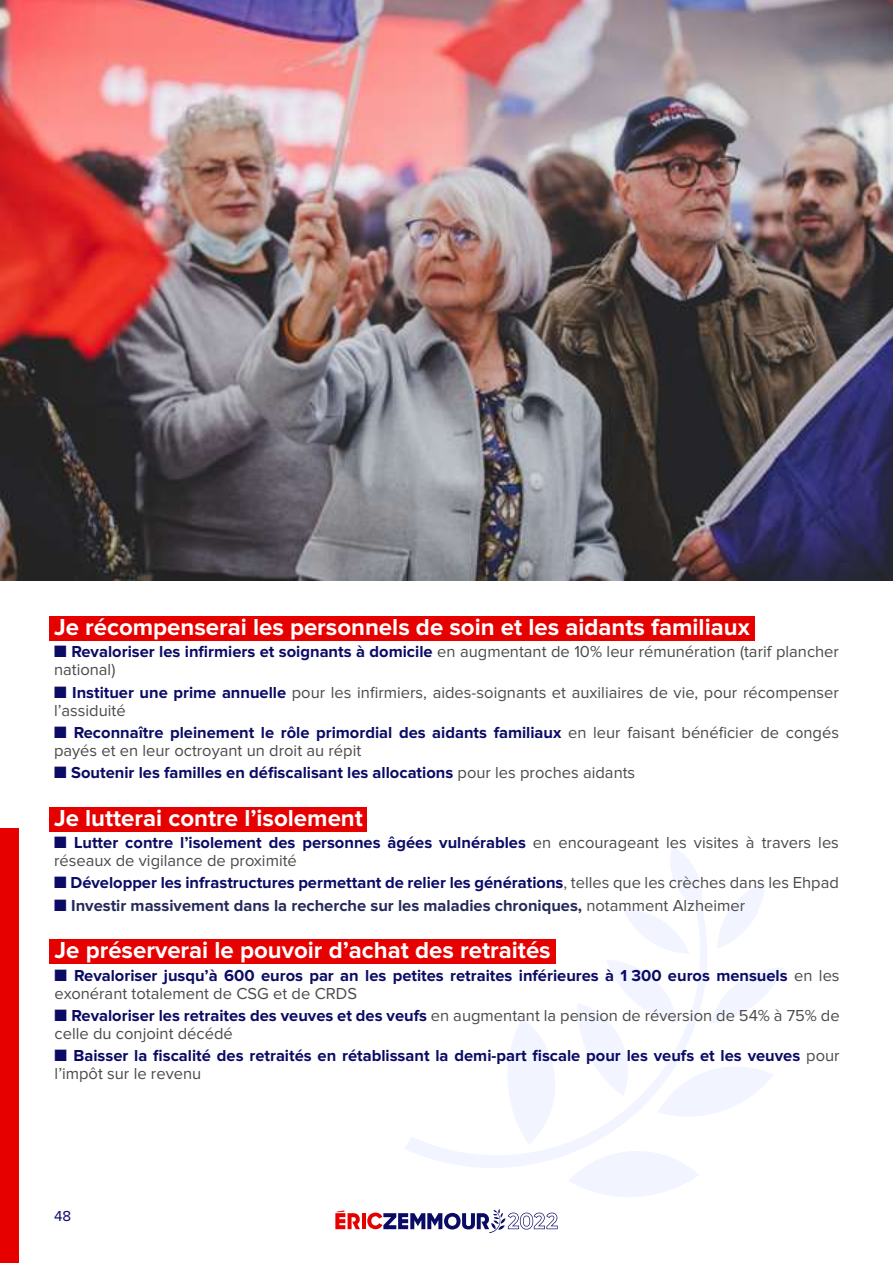
<style>
.page{position:relative;width:893px;height:1263px;background:#fff}
.page>*{position:absolute;margin:0;border:0;box-sizing:border-box;transform-origin:0 0}
.t1{font:700 24px "Proxima Nova";color:#fff}
.t2{font:16.5px/18px "Proxima Nova";color:#4a4a49}
.t3{font:700 16.5px/18px "Proxima Nova";color:#0b0b66}
.t4{font:700 16.5px "Proxima Nova";color:#26295a}
.t5{font:15px "Proxima Nova";color:#0b0b66}
.s1{color:#0b0b66}
.s2{font-weight:700;color:#0b0b66}
.s3{font-weight:400;color:#4a4a49}
</style>
<div class="page">
<svg style="left:335px;top:1210px;width:25px;height:19px"></svg>
<hr style="left:362px;top:1213px;width:4px;height:16px;background:#e60000">
<svg style="left:718px;top:882px;width:47px;height:66px"></svg>
<svg style="left:367px;top:963px;width:416px;height:270px"></svg>
<svg style="left:404px;top:847px;width:314px;height:338px"></svg>
<div style="left:0;top:829px;width:18px;height:434px;background:#e60000"></div>
<img style="left:0;top:0;width:893px;height:580px">
<div style="left:49px;top:616px;width:705px;height:24px;background:#e60000"></div>
<div style="left:49px;top:807px;width:318px;height:24px;background:#e60000"></div>
<div style="left:49px;top:939px;width:506px;height:24px;background:#e60000"></div>
<h1 class="t1" style="left:54px;top:616px;width:697px">Je récompenserai les personnels de soin et les aidants familiaux</h1>
<p class="t2" style="left:54px;top:644px;width:786px"><span class="s1">■</span> <span class="s2">Revaloriser les infirmiers et soignants à domicile</span> en augmentant de 10% leur rémunération (tarif plancher national)</p>
<p class="t2" style="left:54px;top:684px;width:786px"><span class="s1">■</span> <span class="s2">Instituer une prime annuelle</span> pour les infirmiers, aides-soignants et auxiliaires de vie, pour récompenser l’assiduité</p>
<p class="t2" style="left:54px;top:724px;width:786px"><span class="s1">■</span> <span class="s2">Reconnaître pleinement le rôle primordial des aidants familiaux</span> en leur faisant bénéficier de congés payés et en leur octroyant un droit au répit</p>
<p class="t3" style="left:54px;top:764px;width:583px">■ Soutenir les familles en défiscalisant les allocations <span class="s3">pour les proches aidants</span></p>
<h1 class="t1" style="left:54px;top:807px;width:310px">Je lutterai contre l’isolement</h1>
<p class="t2" style="left:54px;top:834px;width:786px"><span class="s1">■</span> <span class="s2">Lutter contre l’isolement des personnes âgées vulnérables</span> en encourageant les visites à travers les réseaux de vigilance de proximité</p>
<p class="t3" style="left:54px;top:875px;width:786px">■ Développer les infrastructures permettant de relier les générations<span class="s3">, telles que les crèches dans les Ehpad</span></p>
<p class="t4" style="left:54px;top:898px;width:693px"><span class="s1">■</span> Investir massivement dans la recherche sur les maladies chroniques, <span class="s3">notamment Alzheimer</span></p>
<h1 class="t1" style="left:55px;top:939px;width:498px">Je préserverai le pouvoir d’achat des retraités</h1>
<p class="t3" style="left:55px;top:967px;width:786px">■ Revaloriser jusqu’à 600 euros par an les petites retraites inférieures à 1 300 euros mensuels <span class="s3">en les exonérant totalement de CSG et de CRDS</span></p>
<p class="t2" style="left:55px;top:1007px;width:787px"><span class="s1">■</span> <span class="s2">Revaloriser les retraites des veuves et des veufs</span> en augmentant la pension de réversion de 54% à 75% de celle du conjoint décédé</p>
<p class="t3" style="left:55px;top:1047px;width:786px">■ Baisser la fiscalité des retraités en rétablissant la demi-part fiscale pour les veufs et les veuves <span class="s3">pour l’impôt sur le revenu</span></p>
<p class="t5" style="left:54px;top:1209px;width:19px">48</p>
</div>
